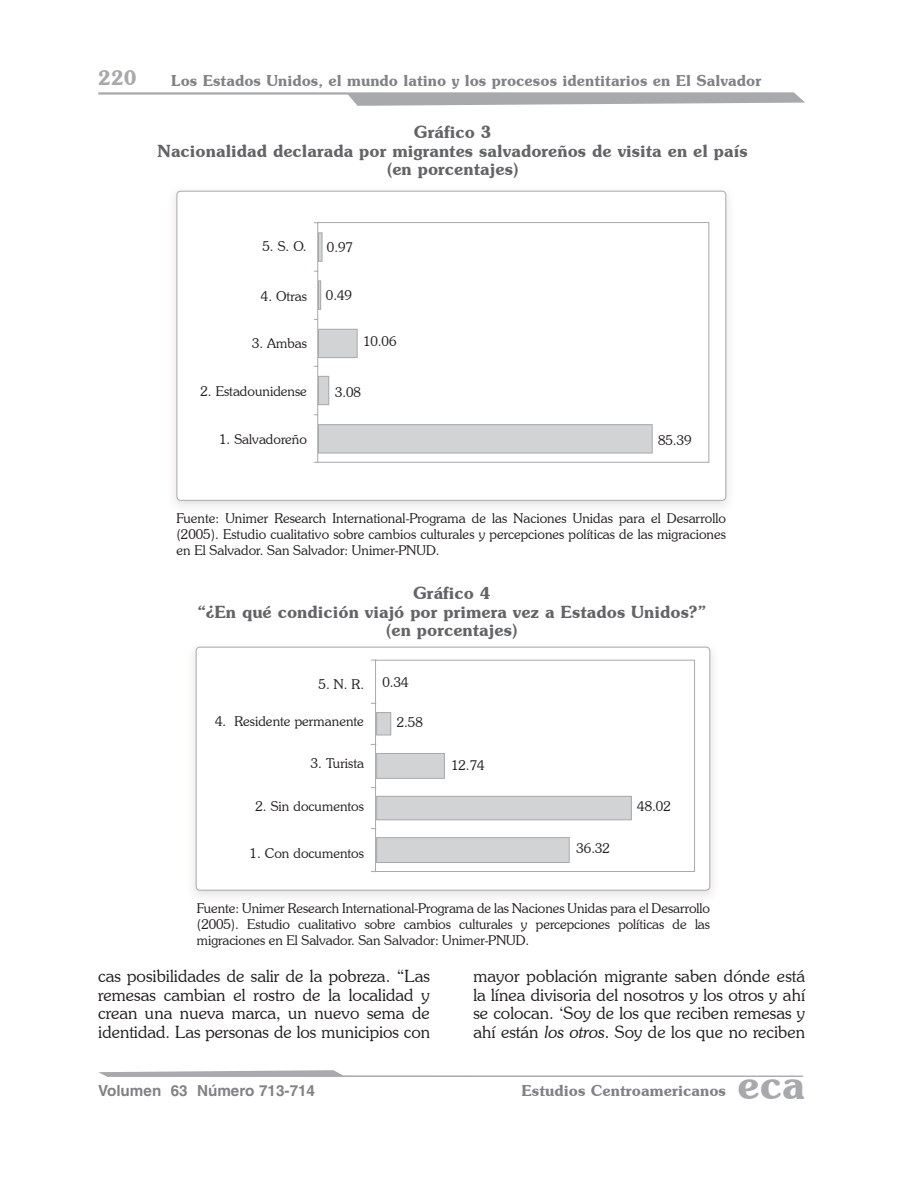
<style>
.page{position:relative;width:918px;height:1188px;background:#fff}
.page>*{position:absolute;margin:0;border:0;box-sizing:border-box;transform-origin:0 0}
.t1{font:600 20.4px "Souvenir IT Cby BT";color:#a7a9ac}
.t2{font:300 16.95px/18.6px "Souvenir IT Cby BT";color:#231f20;text-align:justify}
.t3{font:600 16.95px/18.6px "Souvenir IT Cby BT";color:#636466;text-align:center}
.t4{font:600 15.3px "Souvenir IT Cby BT";color:#808285}
.t5{font:700 15.3px "Helvetica";color:#808285}
.t6{font:300 13.5px/16.4px "Souvenir IT Cby BT";color:#231f20;text-align:justify}
.s1{font-style:italic}
.s2{font-size:40.65px;color:#a7a9ac}
</style>
<div class="page">
<svg style="left:98px;top:92px;width:707px;height:14px"></svg>
<svg style="left:98px;top:1070px;width:706px;height:7px"></svg>
<img style="left:174px;top:190px;width:554px;height:317px">
<div style="left:177px;top:191px;width:549px;height:309px;background:#fff;border-radius:4px"></div>
<div style="left:176px;top:191px;width:550px;height:310px;border:1px solid #a7a9ac;border-radius:4px"></div>
<svg style="left:314px;top:222px;width:396px;height:241px"></svg>
<img style="left:193px;top:646px;width:520px;height:250px">
<div style="left:196px;top:647px;width:514px;height:243px;background:#fff;border-radius:4px"></div>
<div style="left:196px;top:647px;width:514px;height:244px;border:1px solid #a7a9ac;border-radius:4px"></div>
<svg style="left:371px;top:659px;width:324px;height:213px"></svg>
<h1 class="t1" style="left:98px;top:65px;width:40px">220</h1>
<p class="t4" style="left:171px;top:71px;width:592px">Los Estados Unidos, el mundo latino y los procesos identitarios en El Salvador</p>
<p class="t3" style="left:158px;top:122px;width:592px">Gráfico 3<br>Nacionalidad declarada por migrantes salvadoreños de visita en el país (en porcentajes)</p>
<p class="t6" style="left:262px;top:238px;width:46px">5. S. O.</p>
<p class="t6" style="left:261px;top:288px;width:48px">4. Otras</p>
<p class="t6" style="left:252px;top:335px;width:57px">3. Ambas</p>
<p class="t6" style="left:200px;top:383px;width:108px">2. Estadounidense</p>
<p class="t6" style="left:219px;top:431px;width:89px">1. Salvadoreño</p>
<p class="t6" style="left:327px;top:239px;width:28px">0.97</p>
<p class="t6" style="left:326px;top:287px;width:28px">0.49</p>
<p class="t6" style="left:363px;top:333px;width:35px">10.06</p>
<p class="t6" style="left:335px;top:383px;width:28px">3.08</p>
<p class="t6" style="left:658px;top:432px;width:35px">85.39</p>
<p class="t6" style="left:176px;top:510px;width:551px">Fuente: Unimer Research International-Programa de las Naciones Unidas para el Desarrollo (2005). Estudio cualitativo sobre cambios culturales y percepciones políticas de las migraciones en El Salvador. San Salvador: Unimer-PNUD.</p>
<p class="t3" style="left:197px;top:584px;width:511px">Gráfico 4<br>“¿En qué condición viajó por primera vez a Estados Unidos?” (en porcentajes)</p>
<p class="t6" style="left:319px;top:676px;width:47px">5. N. R.</p>
<p class="t6" style="left:215px;top:713px;width:150px">4. Residente permanente</p>
<p class="t6" style="left:311px;top:754px;width:55px">3. Turista</p>
<p class="t6" style="left:255px;top:798px;width:110px">2. Sin documentos</p>
<p class="t6" style="left:250px;top:845px;width:116px">1. Con documentos</p>
<p class="t6" style="left:383px;top:674px;width:28px">0.34</p>
<p class="t6" style="left:397px;top:714px;width:28px">2.58</p>
<p class="t6" style="left:451px;top:757px;width:35px">12.74</p>
<p class="t6" style="left:637px;top:798px;width:35px">48.02</p>
<p class="t6" style="left:577px;top:840px;width:35px">36.32</p>
<p class="t6" style="left:197px;top:899px;width:515px">Fuente: Unimer Research International-Programa de las Naciones Unidas para el Desarrollo (2005). Estudio cualitativo sobre cambios culturales y percepciones políticas de las migraciones en El Salvador. San Salvador: Unimer-PNUD.</p>
<p class="t2" style="left:98px;top:966px;width:333px">cas posibilidades de salir de la pobreza. “Las remesas cambian el rostro de la localidad y crean una nueva marca, un nuevo sema de identidad. Las personas de los municipios con</p>
<p class="t2" style="left:473px;top:966px;width:333px">mayor población migrante saben dónde está la línea divisoria del nosotros y los otros y ahí se colocan. ‘Soy de los que reciben remesas y ahí están <span class="s1">los otros</span>. Soy de los que no reciben</p>
<p class="t5" style="left:98px;top:1085px;width:218px">Volumen 63 Número 713-714</p>
<p class="t4" style="left:522px;top:1081px;width:285px">Estudios Centroamericanos <span class="s2">eca</span></p>
</div>
